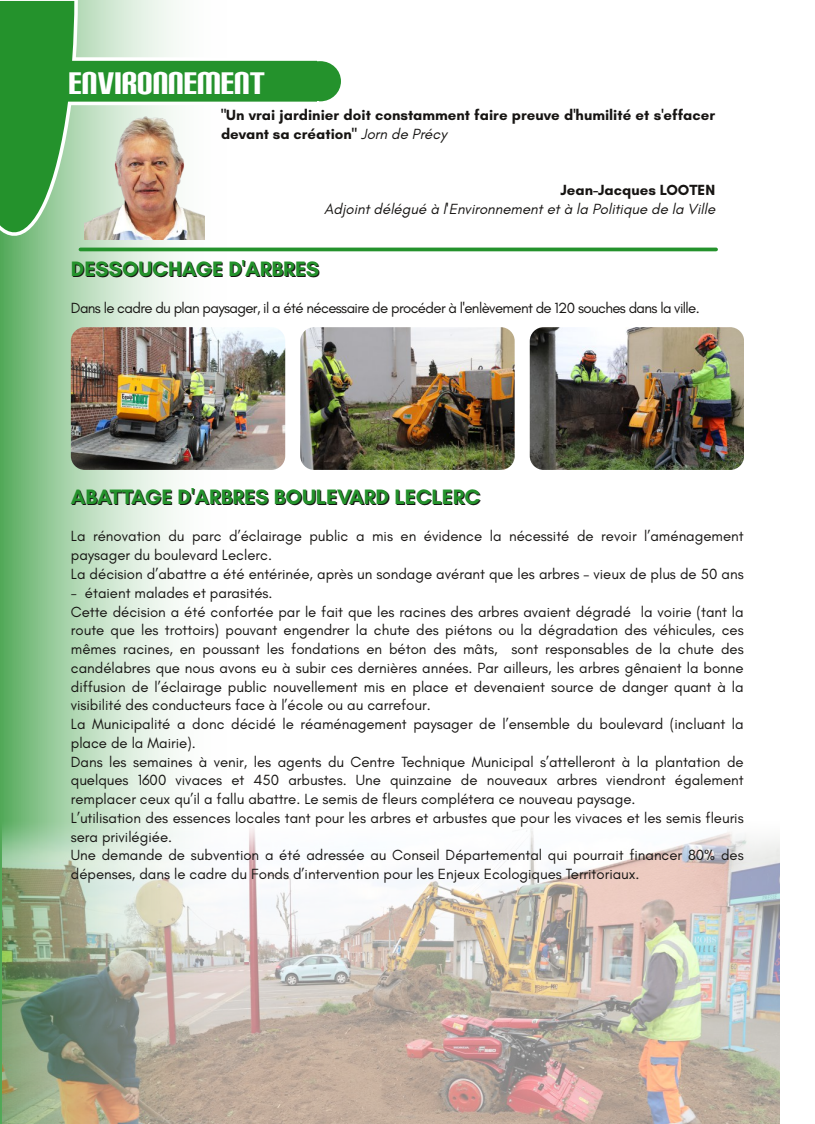
<style>
.page{position:relative;width:815px;height:1124px;background:#fff}
.page>*{position:absolute;margin:0;border:0;box-sizing:border-box;transform-origin:0 0}
.t1{font:37.5px "Carbon Block";color:#fff}
.t2{font:700 21.25px "Glacial Indifference";color:#171513}
.t3{font:15px/18.8px "Glacial Indifference";letter-spacing:-.005em;color:#171513}
.t4{font:700 15px/18.8px "Glacial Indifference";color:#171513}
.t5{font:15px "Glacial Indifference";letter-spacing:-.045em;color:#171513}
.t6{font:italic 15px "Glacial Indifference";letter-spacing:-.005em;color:#171513}
.s1{font-weight:400;font-style:italic}
</style>
<div class="page">
<svg style="left:0;top:249px;width:227px;height:874px"></svg>
<svg style="left:0;top:0;width:341px;height:249px"></svg>
<img style="left:3px;top:808px;width:777px;height:315px">
<img style="left:85px;top:111px;width:120px;height:128px">
<svg style="left:80px;top:247px;width:636px;height:4px;background:#42a149"></svg>
<img style="left:300px;top:327px;width:215px;height:143px;border-radius:14px">
<img style="left:530px;top:327px;width:214px;height:143px;border-radius:14px">
<img style="left:71px;top:327px;width:214px;height:143px;border-radius:14px">
<h1 class="t1" style="left:69px;top:65px;width:198px">ENVIRONNEMENT</h1>
<p class="t4" style="left:221px;top:105px;width:496px">"Un vrai jardinier doit constamment faire preuve d'humilité et s'effacer devant sa création" <span class="s1">Jorn de Précy</span></p>
<p class="t4" style="left:560px;top:180px;width:156px">Jean-Jacques LOOTEN</p>
<p class="t6" style="left:324px;top:199px;width:392px">Adjoint délégué à l'Environnement et à la Politique de la Ville</p>
<h2 class="t2" style="left:72px;top:256px;width:250px">DESSOUCHAGE D'ARBRES</h2>
<p class="t5" style="left:71px;top:299px;width:630px">Dans le cadre du plan paysager, il a été nécessaire de procéder à l'enlèvement de 120 souches dans la ville.</p>
<h2 class="t2" style="left:72px;top:484px;width:411px">ABATTAGE D'ARBRES BOULEVARD LECLERC</h2>
<p class="t3" style="left:71px;top:526px;width:674px">La rénovation du parc d’éclairage public a mis en évidence la nécessité de revoir l’aménagement paysager du boulevard Leclerc.<br>La décision d’abattre a été entérinée, après un sondage avérant que les arbres – vieux de plus de 50 ans</p>
<p class="t3" style="left:71px;top:583px;width:674px">- étaient malades et parasités.<br>Cette décision a été confortée par le fait que les racines des arbres avaient dégradé la voirie (tant la route que les trottoirs) pouvant engendrer la chute des piétons ou la dégradation des véhicules, ces mêmes racines, en poussant les fondations en béton des mâts, sont responsables de la chute des candélabres que nous avons eu à subir ces dernières années. Par ailleurs, les arbres gênaient la bonne diffusion de l’éclairage public nouvellement mis en place et devenaient source de danger quant à la visibilité des conducteurs face à l’école ou au carrefour.<br>La Municipalité a donc décidé le réaménagement paysager de l’ensemble du boulevard (incluant la place de la Mairie).<br>Dans les semaines à venir, les agents du Centre Technique Municipal s’attelleront à la plantation de quelques 1600 vivaces et 450 arbustes. Une quinzaine de nouveaux arbres viendront également remplacer ceux qu’il a fallu abattre. Le semis de fleurs complétera ce nouveau paysage.<br>L’utilisation des essences locales tant pour les arbres et arbustes que pour les vivaces et les semis fleuris sera privilégiée.<br>Une demande de subvention a été adressée au Conseil Départemental qui pourrait financer 80% des dépenses, dans le cadre du Fonds d’intervention pour les Enjeux Ecologiques Territoriaux.</p>
</div>
